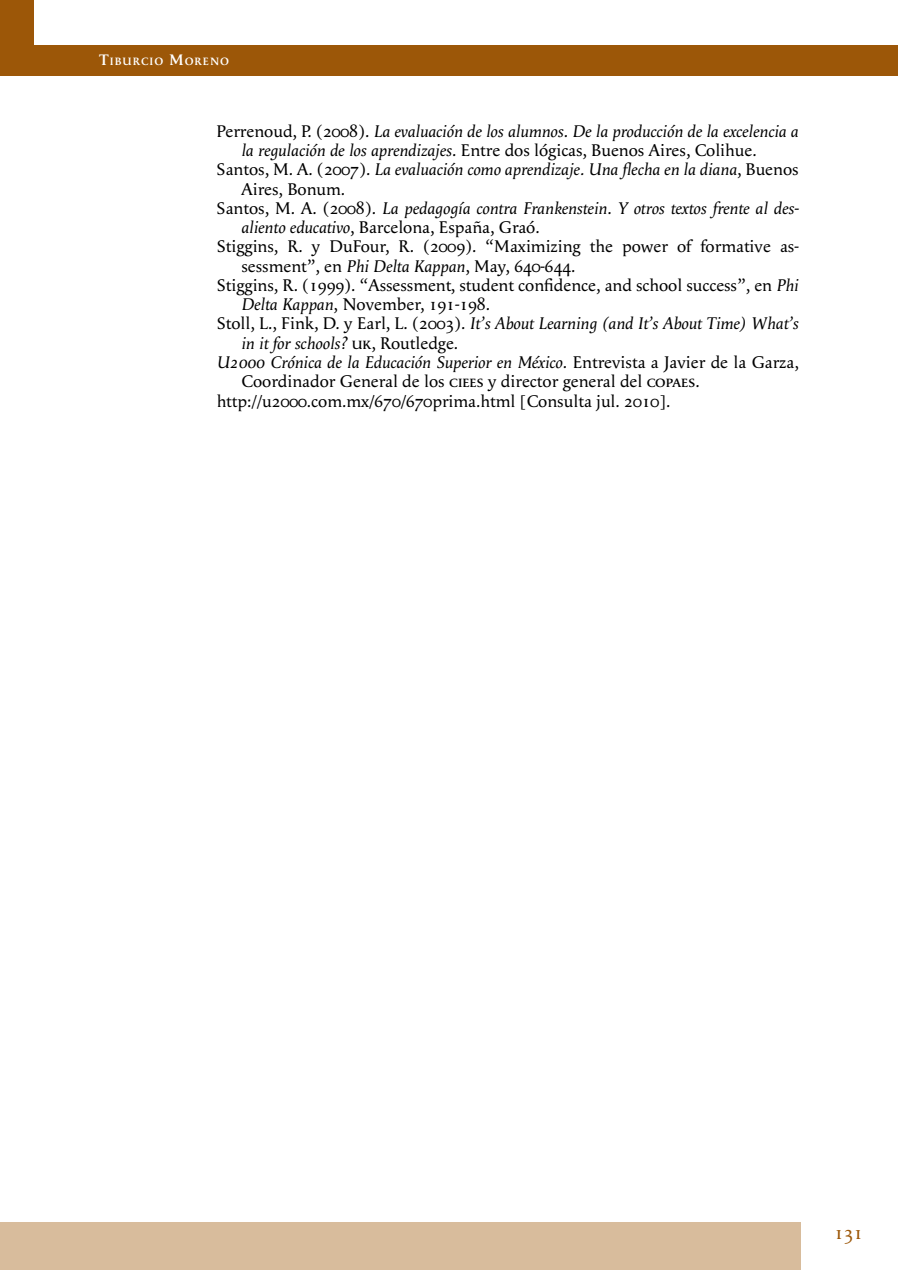
<style>
.page{position:relative;width:898px;height:1270px;background:#fff}
.page>*{position:absolute;margin:0;border:0;box-sizing:border-box;transform-origin:0 0}
.t1{font:19.25px "Apolline";color:#9c5708}
.t2{font:17.5px "Apolline";color:#000}
.t3{font:italic 17.5px "Apolline";color:#000}
.t4{font:600 11.03px "Apolline";letter-spacing:.085em;color:#fff}
.s1{font-size:15.75px}
.s2{font-style:normal}
.s3{font-style:italic}
.s4{font-family:"Apolline Regular SC";font-style:normal}
.s5{font-family:"Apolline Regular SC"}
</style>
<div class="page">
<div style="left:0;top:0;width:33px;height:75px;background:#9c5708"></div>
<div style="left:0;top:1222px;width:801px;height:48px;background:#d8bc9c"></div>
<div style="left:33px;top:45px;width:865px;height:30px;background:#9c5708"></div>
<p class="t4" style="left:99px;top:55px;width:131px"><span class="s1">T</span>IBURCIO <span class="s1">M</span>ORENO</p>
<p class="t3" style="left:217px;top:121px;width:584px"><span class="s2">Perrenoud, P. (2008).</span> La evaluación de los alumnos<span class="s2">.</span> De la producción de la excelencia a</p>
<p class="t2" style="left:241px;top:140px;width:517px"><span class="s3">la regulación de los aprendizajes</span>. Entre dos lógicas, Buenos Aires, Colihue.</p>
<p class="t3" style="left:217px;top:159px;width:583px"><span class="s2">Santos, M. A. (2007).</span> La evaluación como aprendizaje. Una flecha en la diana<span class="s2">, Buenos</span></p>
<p class="t2" style="left:241px;top:179px;width:105px">Aires, Bonum.</p>
<p class="t3" style="left:217px;top:198px;width:584px"><span class="s2">Santos, M. A. (2008).</span> La pedagogía contra Frankenstein<span class="s2">.</span> Y otros textos frente al des-</p>
<p class="t2" style="left:241px;top:217px;width:300px"><span class="s3">aliento educativo</span>, Barcelona, España, Graó.</p>
<p class="t2" style="left:217px;top:236px;width:584px">Stiggins, R. y DuFour, R. (2009). “Maximizing the power of formative as-</p>
<p class="t2" style="left:241px;top:256px;width:336px">sessment”, en <span class="s3">Phi Delta Kappan</span>, May, 640-644.</p>
<p class="t2" style="left:217px;top:275px;width:584px">Stiggins, R. (1999). “Assessment, student confidence, and school success”, en <span class="s3">Phi</span></p>
<p class="t2" style="left:241px;top:294px;width:250px"><span class="s3">Delta Kappan</span>, November, 191-198.</p>
<p class="t3" style="left:217px;top:313px;width:584px"><span class="s2">Stoll, L., Fink, D. y Earl, L. (2003).</span> It’s About Learning (and It’s About Time) What’s</p>
<p class="t3" style="left:241px;top:333px;width:218px">in it for schools? <span class="s4">uk</span><span class="s2">, Routledge.</span></p>
<p class="t3" style="left:217px;top:352px;width:583px">U2000 Crónica de la Educación Superior en México<span class="s2">. Entrevista a Javier de la Garza,</span></p>
<p class="t2" style="left:241px;top:371px;width:460px">Coordinador General de los <span class="s5">ciees</span> y director general del <span class="s5">copaes</span>.</p>
<p class="t2" style="left:217px;top:390px;width:455px">http://u2000.com.mx/670/670prima.html [Consulta jul. 2010].</p>
<p class="t1" style="left:834px;top:1221px;width:30px">131</p>
</div>
